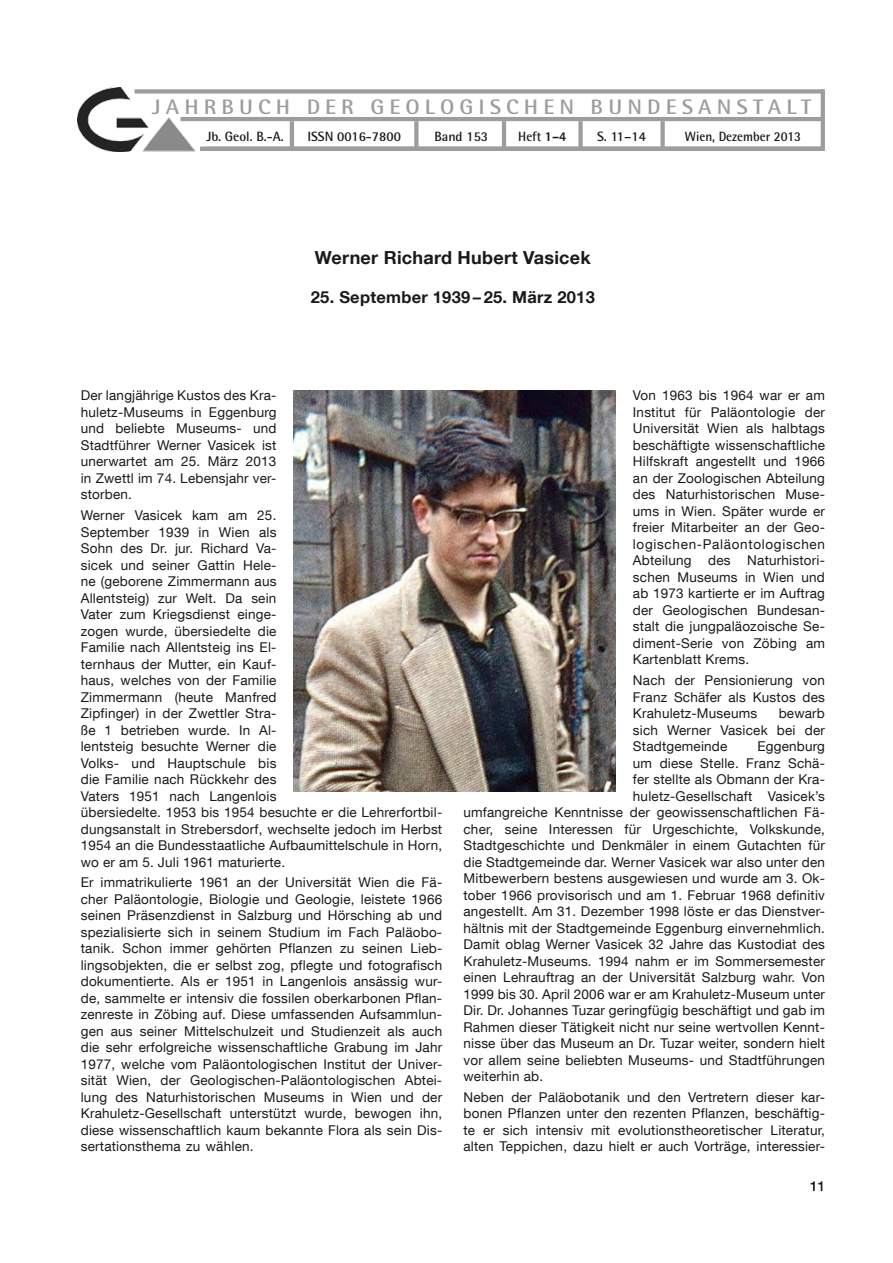
<style>
.page{position:relative;width:893px;height:1263px;background:#fff}
.page>*{position:absolute;margin:0;border:0;box-sizing:border-box;transform-origin:0 0}
.t1{font:700 21px "Rotis Semi Sans Std";letter-spacing:.225em;color:#9d9d9c;scale:1.08 1}
.t2{font:700 18px "Helvetica Neue LT Com";letter-spacing:.015em;color:#1a1a18}
.t3{font:700 16.5px "Helvetica Neue LT Com";letter-spacing:.015em;color:#1a1a18}
.t4{font:13.5px/16.5px "Helvetica Neue LT Com";letter-spacing:.015em;color:#1a1a18;text-align:justify}
.t5{font:700 13.5px "Rotis Semi Sans Std";color:#1a1a18}
.t6{font:700 13.5px "Rotis Semi Sans Std";color:#1a1a18;scale:.95 1}
.s1{font-weight:800}
</style>
<div class="page">
<hr style="left:821px;top:89px;width:4px;height:62px;background:#9d9d9c">
<img style="left:78px;top:88px;width:117px;height:64px">
<div style="left:135px;top:89px;width:688px;height:5px;background:#9d9d9c"></div>
<hr style="left:181px;top:117px;width:642px;height:4px;background:#9d9d9c">
<hr style="left:202px;top:147px;width:621px;height:4px;background:#9d9d9c">
<hr style="left:290px;top:121px;width:4px;height:30px;background:#9d9d9c">
<div style="left:414px;top:121px;width:5px;height:30px;background:#9d9d9c"></div>
<hr style="left:502px;top:121px;width:4px;height:30px;background:#9d9d9c">
<div style="left:578px;top:121px;width:5px;height:30px;background:#9d9d9c"></div>
<div style="left:660px;top:121px;width:5px;height:30px;background:#9d9d9c"></div>
<img style="left:293px;top:391px;width:323px;height:401px">
<h1 class="t1" style="left:152px;top:94px;width:612px">JAHRBUCH DER GEOLOGISCHEN B UNDESANSTALT</h1>
<p class="t5" style="left:206px;top:128px;width:79px">JB. GEOL. B.-A.</p>
<p class="t5" style="left:307px;top:128px;width:7px">ISSN</p>
<p class="t5" style="left:337px;top:128px;width:65px">0016-7800</p>
<p class="t5" style="left:434px;top:128px;width:55px">BAND 153</p>
<p class="t6" style="left:518px;top:128px;width:52px">H EFT <span class="s1">1–4</span></p>
<p class="t5" style="left:597px;top:128px;width:50px">S. 11–14</p>
<p class="t6" style="left:685px;top:128px;width:124px">WIEN, DEZEMBER 2013</p>
<h2 class="t2" style="left:315px;top:246px;width:277px">Werner Richard Hubert Vasicek</h2>
<p class="t3" style="left:311px;top:287px;width:286px">25. September 1939 – 25. März 2013</p>
<p class="t4" style="left:81px;top:387px;width:197px">Der langjährige Kustos des Kra&shy;huletz-Museums in Eggenburg und beliebte Museums- und Stadtführer Werner Vasicek ist unerwartet am 25. März 2013 in Zwettl im 74. Lebensjahr ver&shy;storben.</p>
<p class="t4" style="left:81px;top:507px;width:363px;text-align:left">Werner Vasicek kam am 25.<br>September 1939 in Wien als<br>Sohn des Dr. jur. Richard Va-<br>sicek und seiner Gattin Hele-<br>ne (geborene Zimmermann aus<br>Allentsteig) zur Welt. Da sein<br>Vater zum Kriegsdienst einge-<br>zogen wurde, übersiedelte die<br>Familie nach Allentsteig ins El-<br>ternhaus der Mutter, ein Kauf-<br>haus, welches von der Familie<br>Zimmermann (heute Manfred<br>Zipfinger) in der Zwettler Stra-<br>ße 1 betrieben wurde. In Al-<br>lentsteig besuchte Werner die<br>Volks- und Hauptschule bis<br>die Familie nach Rückkehr des<br>Vaters 1951 nach Langenlois<br>übersiedelte. 1953 bis 1954 besuchte er die Lehrerfortbil&shy;dungsanstalt in Strebersdorf, wechselte jedoch im Herbst 1954 an die Bundesstaatliche Aufbaumittelschule in Horn, wo er am 5. Juli 1961 maturierte.</p>
<p class="t4" style="left:81px;top:874px;width:363px">Er immatrikulierte 1961 an der Universität Wien die Fä&shy;cher Paläontologie, Biologie und Geologie, leistete 1966 seinen Präsenzdienst in Salzburg und Hörsching ab und spezialisierte sich in seinem Studium im Fach Paläobo&shy;tanik. Schon immer gehörten Pflanzen zu seinen Lieb&shy;lingsobjekten, die er selbst zog, pflegte und fotografisch dokumentierte. Als er 1951 in Langenlois ansässig wur&shy;de, sammelte er intensiv die fossilen oberkarbonen Pflan&shy;zenreste in Zöbing auf. Diese umfassenden Aufsammlun&shy;gen aus seiner Mittelschulzeit und Studienzeit als auch die sehr erfolgreiche wissenschaftliche Grabung im Jahr 1977, welche vom Paläontologischen Institut der Univer&shy;sität Wien, der Geologischen-Paläontologischen Abtei&shy;lung des Naturhistorischen Museums in Wien und der Krahuletz-Gesellschaft unterstützt wurde, bewogen ihn, diese wissenschaftlich kaum bekannte Flora als sein Dis&shy;sertationsthema zu wählen.</p>
<p class="t4" style="left:633px;top:387px;width:194px">Von 1963 bis 1964 war er am Institut für Paläontologie der Universität Wien als halbtags beschäftigte wissenschaftliche Hilfskraft angestellt und 1966 an der Zoologischen Abteilung des Naturhistorischen Muse&shy;ums in Wien. Später wurde er freier Mitarbeiter an der Geo&shy;logischen-Paläontologischen Abteilung des Naturhistori&shy;schen Museums in Wien und ab 1973 kartierte er im Auftrag der Geologischen Bundesan&shy;stalt die jungpaläozoische Se&shy;diment-Serie von Zöbing am Kartenblatt Krems.</p>
<p class="t4" style="left:633px;top:672px;width:194px">Nach der Pensionierung von Franz Schäfer als Kustos des Krahuletz-Museums</p>
<p class="t4" style="left:633px;top:705px;width:194px;text-indent:146px">bewarb sich Werner Vasicek bei der Stadtgemeinde</p>
<p class="t4" style="left:757px;top:738px;width:69px">Eggenburg</p>
<p class="t4" style="left:633px;top:754px;width:193px">um diese Stelle. Franz Schä-</p>
<p class="t4" style="left:633px;top:771px;width:194px">fer stellte als Obmann der Kra-</p>
<p class="t4" style="left:633px;top:787px;width:194px">huletz-Gesellschaft Vasicek’s</p>
<p class="t4" style="left:463px;top:804px;width:363px">umfangreiche Kenntnisse der geowissenschaftlichen Fä-</p>
<p class="t4" style="left:463px;top:820px;width:363px">cher, seine Interessen für Urgeschichte, Volkskunde,</p>
<p class="t4" style="left:463px;top:837px;width:363px">Stadtgeschichte und Denkmäler in einem Gutachten für</p>
<p class="t4" style="left:463px;top:853px;width:363px">die Stadtgemeinde dar. Werner Vasicek war also unter den</p>
<p class="t4" style="left:463px;top:870px;width:363px">Mitbewerbern bestens ausgewiesen und wurde am 3. Ok-</p>
<p class="t4" style="left:463px;top:886px;width:363px">tober 1966 provisorisch und am 1. Februar 1968 definitiv</p>
<p class="t4" style="left:463px;top:903px;width:363px">angestellt. Am 31. Dezember 1998 löste er das Dienstver-</p>
<p class="t4" style="left:463px;top:919px;width:363px">hältnis mit der Stadtgemeinde Eggenburg einvernehmlich.</p>
<p class="t4" style="left:463px;top:936px;width:363px">Damit oblag Werner Vasicek 32 Jahre das Kustodiat des</p>
<p class="t4" style="left:463px;top:952px;width:363px">Krahuletz-Museums. 1994 nahm er im Sommersemester</p>
<p class="t4" style="left:463px;top:969px;width:363px">einen Lehrauftrag an der Universität Salzburg wahr. Von</p>
<p class="t4" style="left:463px;top:985px;width:363px">1999 bis 30. April 2006 war er am Krahuletz-Museum unter</p>
<p class="t4" style="left:463px;top:1002px;width:363px">Dir. Dr. Johannes Tuzar geringfügig beschäftigt und gab im</p>
<p class="t4" style="left:463px;top:1018px;width:363px">Rahmen dieser Tätigkeit nicht nur seine wertvollen Kennt-</p>
<p class="t4" style="left:463px;top:1035px;width:363px">nisse über das Museum an Dr. Tuzar weiter, sondern hielt</p>
<p class="t4" style="left:463px;top:1051px;width:363px">vor allem seine beliebten Museums- und Stadtführungen</p>
<p class="t4" style="left:463px;top:1068px;width:81px">weiterhin ab.</p>
<p class="t4" style="left:463px;top:1088px;width:363px">Neben der Paläobotanik und den Vertretern dieser kar&shy;bonen Pflanzen unter den rezenten Pflanzen, beschäftig&shy;te er sich intensiv mit evolutionstheoretischer Literatur, alten Teppichen, dazu hielt er auch Vorträge, interessier-</p>
<p class="t4" style="left:810px;top:1177px;width:17px">11</p>
</div>
